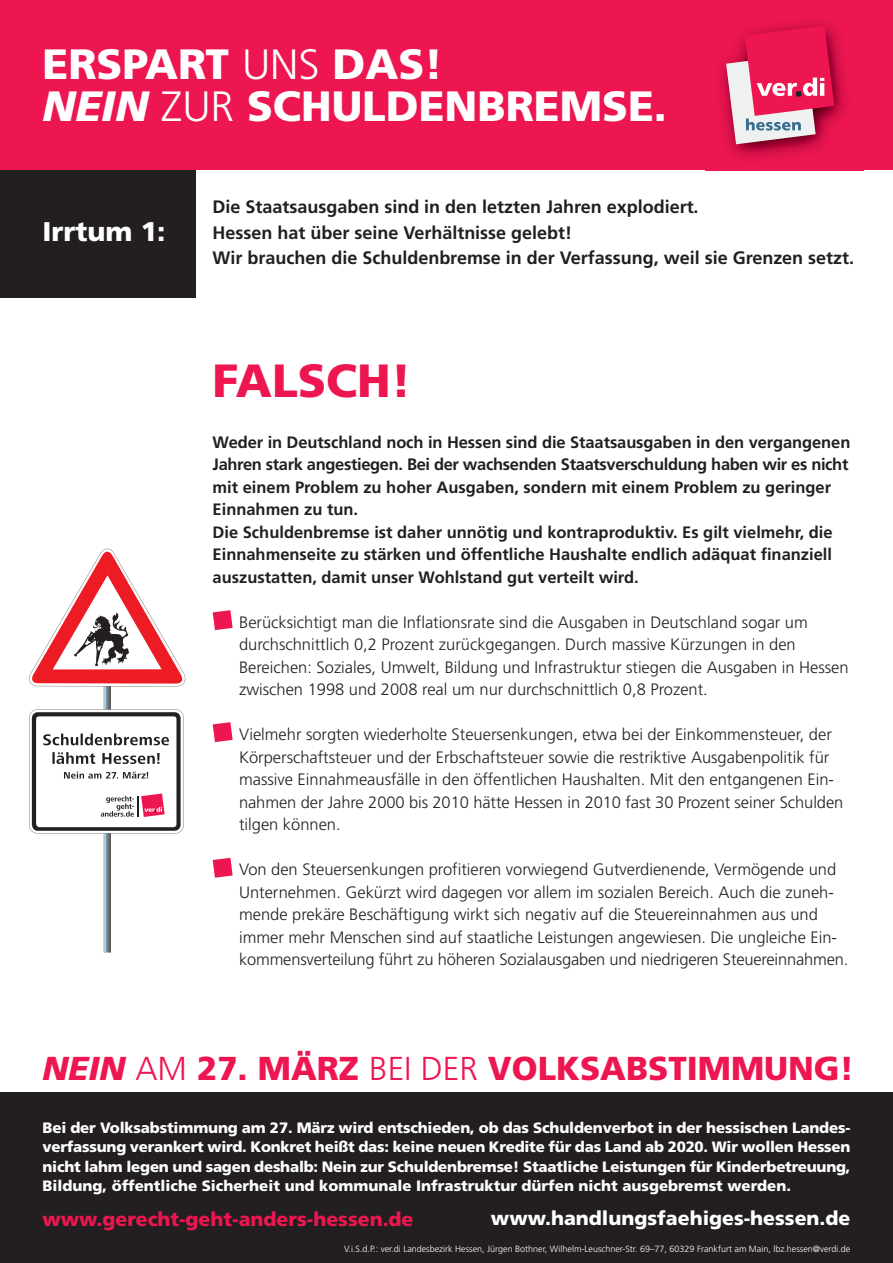
<style>
.page{position:relative;width:893px;height:1263px;background:#fff}
.page>*{position:absolute;margin:0;border:0;box-sizing:border-box;transform-origin:0 0}
.t1{font:900 46.5px "Frutiger";color:#ed1651}
.t2{font:900 42.3px/42.3px "Frutiger";color:#fff}
.t3{font:900 33.15px "Frutiger";color:#ed1651}
.t4{font:900 27px "Frutiger";color:#fff}
.t5{font:900 19.5px "Frutiger";color:#ed1651}
.t6{font:900 19.5px "Frutiger";color:#fff}
.t7{font:700 18px/25.5px "Frutiger CE";color:#231f20}
.t8{font:300 16.5px/22.5px "Frutiger CE";color:#231f20}
.t9{font:700 16.5px/22.5px "Frutiger CE";color:#231f20}
.t10{font:900 15px/19.5px "Frutiger";color:#fff;text-align:justify}
.t11{font:300 9px "Frutiger CE";color:#fff}
.s1{font-family:"Frutiger CE";font-weight:300}
.s2{font-style:italic}
</style>
<div class="page">
<svg style="left:28px;top:549px;width:158px;height:403px"></svg>
<div style="left:0;top:170px;width:196px;height:128px;background:#231f20"></div>
<div style="left:0;top:0;width:893px;height:170px;background:#ed1651"></div>
<div style="left:0;top:1093px;width:893px;height:170px;background:#231f20"></div>
<svg style="left:213px;top:610px;width:20px;height:20px"></svg>
<svg style="left:213px;top:722px;width:20px;height:20px"></svg>
<svg style="left:213px;top:858px;width:20px;height:20px"></svg>
<img style="left:705px;top:22px;width:158px;height:149px">
<svg style="left:726px;top:26px;width:108px;height:118px"></svg>
<h2 class="t2" style="left:43px;top:46px;width:626px">ERSPART <span class="s1">UNS</span> DAS!<br><span class="s2">NEIN</span> <span class="s1">ZUR</span> SCHULDENBREMSE.</h2>
<h3 class="t4" style="left:43px;top:221px;width:124px">Irrtum 1:</h3>
<p class="t7" style="left:213px;top:195px;width:643px">Die Staatsausgaben sind in den letzten Jahren explodiert.<br>Hessen hat über seine Verhältnisse gelebt!<br>Wir brauchen die Schuldenbremse in der Verfassung, weil sie Grenzen setzt.</p>
<h1 class="t1" style="left:213px;top:362px;width:200px">FALSCH!</h1>
<p class="t9" style="left:213px;top:431px;width:639px">Weder in Deutschland noch in Hessen sind die Staatsausgaben in den vergangenen Jahren stark angestiegen. Bei der wachsenden Staatsverschuldung haben wir es nicht mit einem Problem zu hoher Ausgaben, sondern mit einem Problem zu geringer Einnahmen zu tun.<br>Die Schuldenbremse ist daher unnötig und kontraproduktiv. Es gilt vielmehr, die Einnahmenseite zu stärken und öffentliche Haushalte endlich adäquat finanziell auszustatten, damit unser Wohlstand gut verteilt wird.</p>
<p class="t8" style="left:239px;top:612px;width:611px">Berücksichtigt man die Inflationsrate sind die Ausgaben in Deutschland sogar um durchschnittlich 0,2 Prozent zurückgegangen. Durch massive Kürzungen in den Bereichen: Soziales, Umwelt, Bildung und Infrastruktur stiegen die Ausgaben in Hessen zwischen 1998 und 2008 real um nur durchschnittlich 0,8 Prozent.</p>
<p class="t8" style="left:239px;top:724px;width:606px">Vielmehr sorgten wiederholte Steuersenkungen, etwa bei der Einkommensteuer, der Körperschaftsteuer und der Erbschaftsteuer sowie die restriktive Ausgabenpolitik für massive Einnahmeausfälle in den öffentlichen Haushalten. Mit den entgangenen Ein&shy;nahmen der Jahre 2000 bis 2010 hätte Hessen in 2010 fast 30 Prozent seiner Schulden tilgen können.</p>
<p class="t8" style="left:239px;top:859px;width:611px">Von den Steuersenkungen profitieren vorwiegend Gutverdienende, Vermögende und Unternehmen. Gekürzt wird dagegen vor allem im sozialen Bereich. Auch die zuneh&shy;mende prekäre Beschäftigung wirkt sich negativ auf die Steuereinnahmen aus und immer mehr Menschen sind auf staatliche Leistungen angewiesen. Die ungleiche Ein&shy;kommensverteilung führt zu höheren Sozialausgaben und niedrigeren Steuereinnahmen.</p>
<h3 class="t3" style="left:43px;top:1055px;width:813px"><span class="s2">NEIN</span> <span class="s1">AM</span> 27. MÄRZ <span class="s1">BEI DER</span> VOLKSABSTIMMUNG!</h3>
<p class="t10" style="left:43px;top:1119px;width:809px">Bei der Volksabstimmung am 27. März wird entschieden, ob das Schuldenverbot in der hessischen Landes&shy;verfassung verankert wird. Konkret heißt das: keine neuen Kredite für das Land ab 2020. Wir wollen Hessen nicht lahm legen und sagen deshalb: Nein zur Schuldenbremse! Staatliche Leistungen für Kinderbetreuung, Bildung, öffentliche Sicherheit und kommunale Infrastruktur dürfen nicht ausgebremst werden.</p>
<p class="t5" style="left:43px;top:1211px;width:373px">www.gerecht-geht-anders-hessen.de</p>
<p class="t6" style="left:491px;top:1210px;width:361px">www.handlungsfaehiges-hessen.de</p>
<p class="t11" style="left:344px;top:1245px;width:508px">V.i.S.d.P.: ver.di Landesbezirk Hessen, Jürgen Bothner, Wilhelm-Leuschner-Str. 69–77, 60329 Frankfurt am Main, lbz.hessen@verdi.de</p>
</div>
